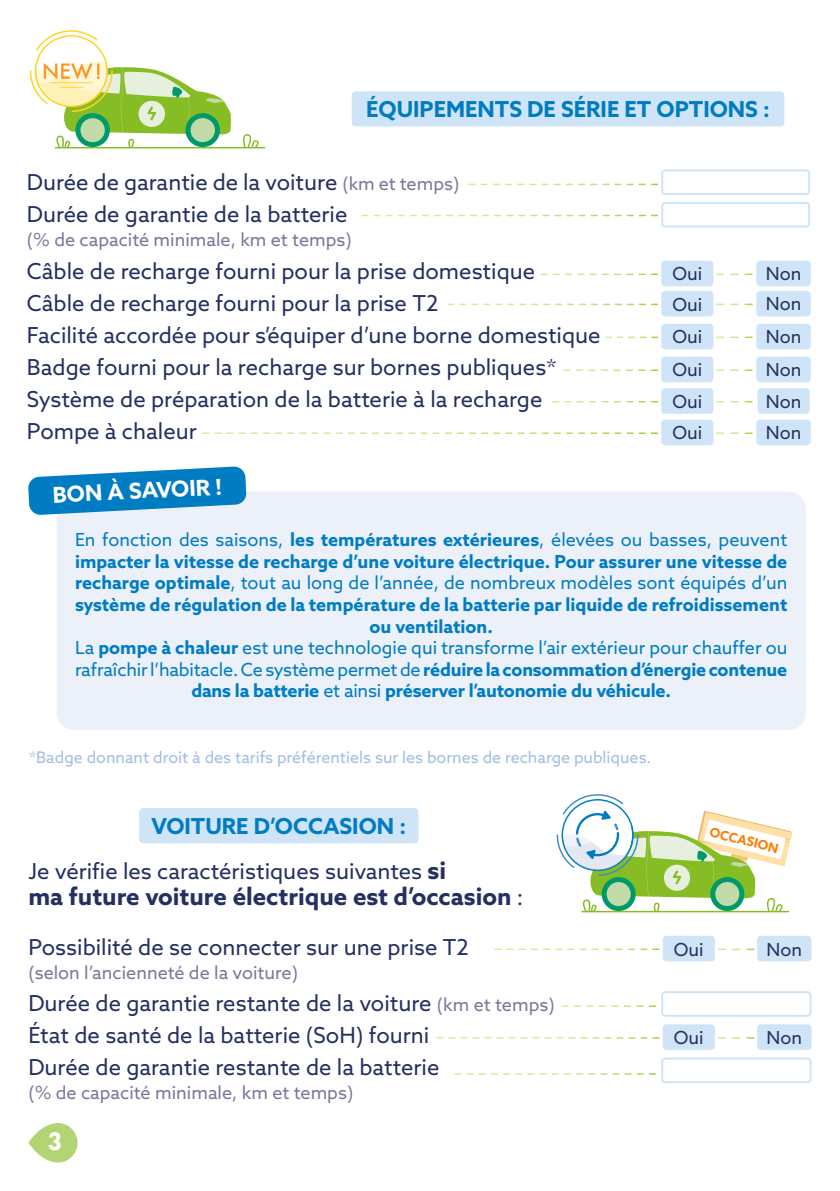
<style>
.page{position:relative;width:840px;height:1191px;background:#fff}
.page>*{position:absolute;margin:0;border:0;box-sizing:border-box;transform-origin:0 0}
.t1{font:900 25px "Archivo";color:#fff;scale:.81 1}
.t2{font:700 24px "Azo Sans";color:#243061}
.t3{font:22px/32px "Azo Sans";color:#243061}
.t4{font:700 22px "Azo Sans";color:#007cc2}
.t5{font:700 22px "Azo Sans";color:#fff}
.t6{font:700 18px/21.6px "Azo Sans";color:#007cc2;text-align:center}
.t7{font:18px "Azo Sans";color:#7b779b}
.t8{font:18px/32.2px "Azo Sans";color:#243061;text-align:justify}
.t9{font:16px "Azo Sans";color:#a2bde4}
.t10{font:700 13px "Azo Sans";color:#ff7d00}
.s1{font-size:18px;color:#7b779b}
.s2{font-weight:400}
.s3{font-weight:700;font-size:24px}
.s4{font-weight:400;font-size:22px}
</style>
<div class="page">
<div style="left:661px;top:358px;width:51px;height:23px;background:#cfe5f7;border-radius:3px"></div>
<div style="left:660px;top:357px;width:53px;height:25px;border:2px solid #cfe5f7;border-radius:3px"></div>
<div style="left:661px;top:421px;width:51px;height:23px;background:#cfe5f7;border-radius:3px"></div>
<div style="left:660px;top:420px;width:53px;height:25px;border:2px solid #cfe5f7;border-radius:3px"></div>
<div style="left:661px;top:292px;width:51px;height:23px;background:#cfe5f7;border-radius:3px"></div>
<div style="left:660px;top:291px;width:53px;height:25px;border:2px solid #cfe5f7;border-radius:3px"></div>
<div style="left:756px;top:358px;width:53px;height:23px;background:#cfe5f7;border-radius:3px"></div>
<div style="left:755px;top:357px;width:55px;height:25px;border:2px solid #cfe5f7;border-radius:3px"></div>
<div style="left:756px;top:421px;width:53px;height:23px;background:#cfe5f7;border-radius:3px"></div>
<div style="left:755px;top:420px;width:55px;height:25px;border:2px solid #cfe5f7;border-radius:3px"></div>
<div style="left:756px;top:292px;width:53px;height:23px;background:#cfe5f7;border-radius:3px"></div>
<div style="left:755px;top:291px;width:55px;height:25px;border:2px solid #cfe5f7;border-radius:3px"></div>
<div style="left:757px;top:936px;width:53px;height:24px;background:#cfe5f7;border-radius:3px"></div>
<div style="left:756px;top:935px;width:55px;height:26px;border:2px solid #cfe5f7;border-radius:3px"></div>
<div style="left:757px;top:1025px;width:53px;height:24px;background:#cfe5f7;border-radius:3px"></div>
<div style="left:756px;top:1024px;width:55px;height:26px;border:2px solid #cfe5f7;border-radius:3px"></div>
<div style="left:661px;top:262px;width:51px;height:23px;background:#cfe5f7;border-radius:3px"></div>
<div style="left:660px;top:261px;width:53px;height:25px;border:2px solid #cfe5f7;border-radius:3px"></div>
<div style="left:661px;top:325px;width:51px;height:23px;background:#cfe5f7;border-radius:3px"></div>
<div style="left:660px;top:324px;width:53px;height:25px;border:2px solid #cfe5f7;border-radius:3px"></div>
<div style="left:661px;top:389px;width:51px;height:24px;background:#cfe5f7;border-radius:3px"></div>
<div style="left:660px;top:388px;width:53px;height:26px;border:2px solid #cfe5f7;border-radius:3px"></div>
<div style="left:663px;top:936px;width:50px;height:24px;background:#cfe5f7;border-radius:3px"></div>
<div style="left:662px;top:935px;width:52px;height:26px;border:2px solid #cfe5f7;border-radius:3px"></div>
<div style="left:663px;top:1025px;width:50px;height:24px;background:#cfe5f7;border-radius:3px"></div>
<div style="left:662px;top:1024px;width:52px;height:26px;border:2px solid #cfe5f7;border-radius:3px"></div>
<div style="left:756px;top:262px;width:53px;height:23px;background:#cfe5f7;border-radius:3px"></div>
<div style="left:755px;top:261px;width:55px;height:25px;border:2px solid #cfe5f7;border-radius:3px"></div>
<div style="left:756px;top:325px;width:53px;height:23px;background:#cfe5f7;border-radius:3px"></div>
<div style="left:755px;top:324px;width:55px;height:25px;border:2px solid #cfe5f7;border-radius:3px"></div>
<div style="left:758px;top:389px;width:50px;height:24px;background:#cfe5f7;border-radius:3px"></div>
<div style="left:757px;top:388px;width:52px;height:26px;border:2px solid #cfe5f7;border-radius:3px"></div>
<div style="left:660px;top:169px;width:149px;height:26px;border:2px solid #cfe5f7;border-radius:3px"></div>
<div style="left:660px;top:991px;width:151px;height:25px;border:2px solid #cfe5f7;border-radius:3px"></div>
<div style="left:660px;top:202px;width:149px;height:25px;border:2px solid #cfe5f7;border-radius:3px"></div>
<div style="left:660px;top:1057px;width:151px;height:26px;border:2px solid #cfe5f7;border-radius:3px"></div>
<svg style="left:468px;top:184px;width:189px;height:1px"></svg>
<svg style="left:561px;top:1005px;width:94px;height:2px"></svg>
<svg style="left:362px;top:215px;width:295px;height:1px"></svg>
<svg style="left:455px;top:1073px;width:200px;height:1px"></svg>
<svg style="left:540px;top:273px;width:117px;height:2px"></svg>
<svg style="left:605px;top:336px;width:52px;height:2px"></svg>
<svg style="left:563px;top:369px;width:94px;height:2px"></svg>
<svg style="left:552px;top:401px;width:105px;height:1px"></svg>
<svg style="left:494px;top:948px;width:164px;height:2px"></svg>
<svg style="left:436px;top:1037px;width:222px;height:1px"></svg>
<svg style="left:203px;top:432px;width:454px;height:2px"></svg>
<svg style="left:447px;top:304px;width:210px;height:1px"></svg>
<svg style="left:716px;top:273px;width:35px;height:2px"></svg>
<svg style="left:716px;top:336px;width:35px;height:2px"></svg>
<svg style="left:716px;top:369px;width:35px;height:2px"></svg>
<svg style="left:716px;top:401px;width:35px;height:1px"></svg>
<svg style="left:718px;top:948px;width:35px;height:2px"></svg>
<svg style="left:718px;top:1037px;width:35px;height:1px"></svg>
<svg style="left:716px;top:432px;width:35px;height:2px"></svg>
<svg style="left:716px;top:304px;width:35px;height:1px"></svg>
<div style="left:351px;top:91px;width:432px;height:35px;background:#cfe5f7;border-radius:4px"></div>
<div style="left:139px;top:808px;width:279px;height:35px;background:#cfe5f7;border-radius:4px"></div>
<div style="left:57px;top:492px;width:748px;height:238px;background:#ebf0f9;border-radius:17px"></div>
<svg style="left:28px;top:466px;width:218px;height:49px"></svg>
<hr style="left:55px;top:147px;width:210px;height:1px;background:#87bd24">
<svg style="left:243px;top:134px;width:15px;height:13px"></svg>
<svg style="left:30px;top:30px;width:201px;height:118px"></svg>
<svg style="left:28px;top:1123px;width:49px;height:39px"></svg>
<svg style="left:556px;top:794px;width:235px;height:118px"></svg>
<p class="t4" style="left:366px;top:95px;width:405px">ÉQUIPEMENTS DE SÉRIE ET OPTIONS :</p>
<p class="t3" style="left:27px;top:165px;width:434px">Durée de garantie de la voiture <span class="s1">(km et temps)<br></span>Durée de garantie de la batterie</p>
<p class="t7" style="left:27px;top:227px;width:326px">(% de capacité minimale, km et temps)</p>
<p class="t3" style="left:27px;top:255px;width:575px">Câble de recharge fourni pour la prise domestique<br>Câble de recharge fourni pour la prise T2<br>Facilité accordée pour s’équiper d’une borne domestique Badge fourni pour la recharge sur bornes publiques* Système de préparation de la batterie à la recharge Pompe à chaleur</p>
<p class="t8" style="left:672px;top:258px;width:31px">Oui</p>
<p class="t8" style="left:672px;top:288px;width:31px">Oui</p>
<p class="t8" style="left:672px;top:321px;width:31px">Oui Oui Oui</p>
<p class="t8" style="left:672px;top:416px;width:31px">Oui</p>
<p class="t5" style="left:52px;top:481px;width:170px;rotate:-3deg">BON À SAVOIR !</p>
<p class="t8" style="left:765px;top:257px;width:37px">Non</p>
<p class="t8" style="left:765px;top:287px;width:37px">Non</p>
<p class="t8" style="left:765px;top:320px;width:37px">Non Non Non</p>
<p class="t8" style="left:765px;top:416px;width:37px">Non</p>
<p class="t6" style="left:75px;top:528px;width:713px"><span class="s2">En fonction des saisons,</span> les températures extérieures<span class="s2">, élevées ou basses, peuvent </span>impacter la vitesse de recharge d’une voiture électrique. Pour assurer une vitesse de recharge optimale<span class="s2">, tout au long de l’année, de nombreux modèles sont équipés d’un </span>système de régulation de la température de la batterie par liquide de refroidissement ou ventilation.<br><span class="s2">La</span> pompe à chaleur <span class="s2">est une technologie qui transforme l’air extérieur pour chauffer ou rafraîchir l’habitacle. Ce système permet de</span> réduire la consommation d’énergie contenue dans la batterie <span class="s2">et ainsi</span> préserver l’autonomie du véhicule.</p>
<p class="t9" style="left:29px;top:746px;width:623px">*Badge donnant droit à des tarifs préférentiels sur les bornes de recharge publiques.</p>
<p class="t4" style="left:151px;top:811px;width:256px">VOITURE D’OCCASION :</p>
<p class="t3" style="left:28px;top:855px;width:419px">Je vérifie les caractéristiques suivantes <span class="s3">si</span></p>
<h2 class="t2" style="left:28px;top:881px;width:496px">ma future voiture électrique est d’occasion <span class="s4">:</span></h2>
<p class="t3" style="left:28px;top:930px;width:442px">Possibilité de se connecter sur une prise T2</p>
<p class="t7" style="left:28px;top:960px;width:271px">(selon l’ancienneté de la voiture)</p>
<p class="t3" style="left:28px;top:986px;width:527px">Durée de garantie restante de la voiture <span class="s1">(km et temps)<br></span>État de santé de la batterie (SoH) fourni<br>Durée de garantie restante de la batterie</p>
<p class="t7" style="left:28px;top:1080px;width:326px">(% de capacité minimale, km et temps)</p>
<h1 class="t1" style="left:48px;top:1125px;width:18px">3</h1>
<p class="t10" style="left:711px;top:823px;width:72px;rotate:14deg">OCCASION</p>
<p class="t8" style="left:673px;top:932px;width:31px">Oui</p>
<p class="t8" style="left:673px;top:1021px;width:31px">Oui</p>
<p class="t8" style="left:766px;top:932px;width:37px">Non</p>
<p class="t8" style="left:766px;top:1021px;width:37px">Non</p>
</div>
